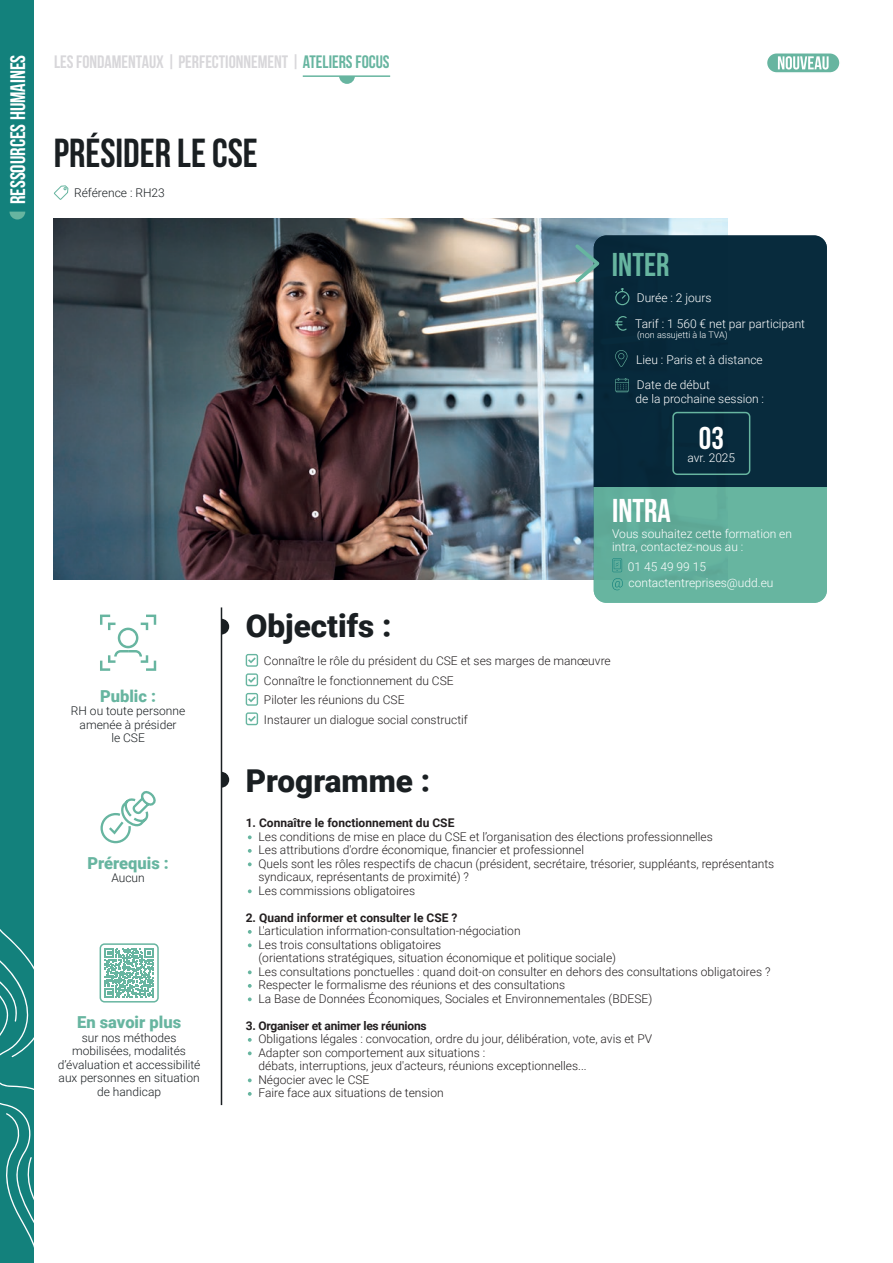
<style>
.page{position:relative;width:893px;height:1263px;background:#fff}
.page>*{position:absolute;margin:0;border:0;box-sizing:border-box;transform-origin:0 0}
.t1{font:40.5px "Bebas Neue";color:#1a1f22}
.t2{font:33px "Bebas Neue";color:#67b5a0}
.t3{font:33px "Bebas Neue";color:#fff}
.t4{font:900 31.5px "Roboto";color:#1a1f22}
.t5{font:31.5px "Bebas Neue";color:#fff}
.t6{font:21px "Bebas Neue";color:#fff}
.t7{font:18px "Bebas Neue";color:#d8d7da}
.t8{font:900 16.5px "Roboto";color:#67b5a0}
.t9{font:300 12px/13.5px "Roboto";color:#231f20}
.t10{font:300 12px/25.5px "Roboto";color:#fff}
.t11{font:300 12px/13.5px "Roboto";color:#1a1f22;text-align:center}
.t12{font:700 12px "Roboto";color:#231f20}
.t13{font:700 12px "Roboto";letter-spacing:-.02em;color:#231f20}
.t14{font:300 9px "Roboto";color:#fff}
.s1{color:#67b5a0}
</style>
<div class="page">
<div style="left:0;top:0;width:34px;height:1263px;background:#13817c"></div>
<svg style="left:0;top:929px;width:34px;height:319px"></svg>
<svg style="left:10px;top:212px;width:15px;height:7px"></svg>
<div style="left:766px;top:53px;width:74px;height:20px;background:#67b5a0;border-radius:10px"></div>
<div style="left:766px;top:52px;width:75px;height:22px;border:2px solid #fff;border-radius:10px"></div>
<svg style="left:778px;top:56px;width:51px;height:14px"></svg>
<img style="left:54px;top:219px;width:674px;height:361px">
<svg style="left:54px;top:185px;width:15px;height:15px"></svg>
<svg style="left:100px;top:791px;width:56px;height:53px"></svg>
<svg style="left:100px;top:615px;width:56px;height:56px"></svg>
<svg style="left:246px;top:654px;width:12px;height:13px"></svg>
<svg style="left:246px;top:673px;width:12px;height:13px"></svg>
<svg style="left:246px;top:693px;width:12px;height:13px"></svg>
<svg style="left:246px;top:712px;width:12px;height:13px"></svg>
<hr style="left:221px;top:607px;width:1px;height:498px;background:#1a1f22">
<svg style="left:222px;top:619px;width:7px;height:15px"></svg>
<svg style="left:222px;top:772px;width:7px;height:16px"></svg>
<svg style="left:248px;top:835px;width:4px;height:4px"></svg>
<svg style="left:248px;top:849px;width:4px;height:4px"></svg>
<svg style="left:248px;top:862px;width:4px;height:4px"></svg>
<svg style="left:248px;top:889px;width:4px;height:4px"></svg>
<svg style="left:248px;top:930px;width:4px;height:4px"></svg>
<svg style="left:248px;top:943px;width:4px;height:4px"></svg>
<svg style="left:248px;top:970px;width:4px;height:4px"></svg>
<svg style="left:248px;top:984px;width:4px;height:4px"></svg>
<svg style="left:248px;top:997px;width:4px;height:4px"></svg>
<svg style="left:248px;top:1038px;width:4px;height:4px"></svg>
<svg style="left:248px;top:1051px;width:4px;height:4px"></svg>
<svg style="left:248px;top:1078px;width:4px;height:4px"></svg>
<svg style="left:248px;top:1092px;width:4px;height:4px"></svg>
<div style="left:594px;top:235px;width:233px;height:252px;background:#072a3c"></div>
<div style="left:615px;top:291px;width:14px;height:14px;border:1px solid #67b5a0;border-radius:50%"></div>
<svg style="left:614px;top:288px;width:13px;height:12px"></svg>
<svg style="left:616px;top:315px;width:12px;height:16px"></svg>
<svg style="left:615px;top:350px;width:12px;height:17px"></svg>
<svg style="left:615px;top:378px;width:14px;height:14px"></svg>
<svg style="left:572px;top:241px;width:31px;height:45px"></svg>
<svg style="left:594px;top:487px;width:233px;height:116px;background:#64b19d"></svg>
<div style="left:672px;top:412px;width:78px;height:63px;border:2px solid #67b5a0;border-radius:4px"></div>
<svg style="left:99px;top:943px;width:60px;height:60px;fill:#67b5a0"></svg>
<hr style="left:303px;top:75px;width:87px;height:2px;background:#67b5a0">
<svg style="left:339px;top:77px;width:16px;height:7px"></svg>
<h3 class="t6" style="left:7px;top:204px;width:151px;rotate:-90deg">RESSOURCES HUMAINES</h3>
<h3 class="t7" style="left:54px;top:52px;width:337px">LES FONDAMENTAUX | PERFECTIONNEMENT | <span class="s1">ATELIERS FOCUS</span></h3>
<h1 class="t1" style="left:54px;top:131px;width:205px">PRÉSIDER LE CSE</h1>
<p class="t11" style="left:74px;top:185px;width:92px">Référence : RH23</p>
<h3 class="t8" style="left:100px;top:684px;width:58px">Public :</h3>
<p class="t11" style="left:71px;top:704px;width:116px">RH ou toute personne amenée à présider<br>le CSE</p>
<h3 class="t8" style="left:87px;top:851px;width:83px">Prérequis :</h3>
<p class="t11" style="left:111px;top:871px;width:35px">Aucun</p>
<h3 class="t8" style="left:77px;top:1010px;width:105px">En savoir plus</h3>
<p class="t11" style="left:58px;top:1030px;width:144px">sur nos méthodes mobilisées, modalités d’évaluation et accessibilité aux personnes en situation de handicap</p>
<h2 class="t2" style="left:612px;top:246px;width:59px">INTER</h2>
<p class="t10" style="left:635px;top:285px;width:171px">Durée : 2 jours<br>Tarif : 1 560 € net par participant</p>
<p class="t14" style="left:637px;top:329px;width:92px">(non assujetti à la TVA)</p>
<p class="t10" style="left:636px;top:346px;width:128px">Lieu : Paris et à distance<br>Date de début</p>
<p class="t10" style="left:636px;top:385px;width:130px">de la prochaine session :</p>
<h3 class="t5" style="left:699px;top:420px;width:26px">03</h3>
<p class="t10" style="left:687px;top:445px;width:49px">avr. 2025</p>
<h2 class="t3" style="left:612px;top:493px;width:60px">INTRA</h2>
<p class="t10" style="left:612px;top:526px;width:181px;line-height:13.5px">Vous souhaitez cette formation en intra, contactez-nous au :</p>
<p class="t10" style="left:628px;top:558px;width:147px;line-height:16.5px">01 45 49 99 15 contactentreprises@udd.eu</p>
<h3 class="t4" style="left:246px;top:604px;width:147px">Objectifs :</h3>
<p class="t9" style="left:264px;top:651px;width:348px;line-height:19.5px">Connaître le rôle du président du CSE et ses marges de manœuvre Connaître le fonctionnement du CSE<br>Piloter les réunions du CSE<br>Instaurer un dialogue social constructif</p>
<h3 class="t4" style="left:246px;top:758px;width:186px">Programme :</h3>
<p class="t12" style="left:246px;top:814px;width:210px">1. Connaître le fonctionnement du CSE</p>
<p class="t9" style="left:258px;top:829px;width:517px">Les conditions de mise en place du CSE et l’organisation des élections professionnelles<br>Les attributions d'ordre économique, financier et professionnel<br>Quels sont les rôles respectifs de chacun (président, secrétaire, trésorier, suppléants, représentants syndicaux, représentants de proximité) ?<br>Les commissions obligatoires</p>
<p class="t12" style="left:246px;top:909px;width:213px">2. Quand informer et consulter le CSE ?</p>
<p class="t9" style="left:258px;top:924px;width:513px">L'articulation information-consultation-négociation<br>Les trois consultations obligatoires<br>(orientations stratégiques, situation économique et politique sociale)<br>Les consultations ponctuelles : quand doit-on consulter en dehors des consultations obligatoires ?<br>Respecter le formalisme des réunions et des consultations<br>La Base de Données Économiques, Sociales et Environnementales (BDESE)</p>
<p class="t13" style="left:246px;top:1017px;width:182px">3. Organiser et animer les réunions</p>
<p class="t9" style="left:258px;top:1032px;width:395px">Obligations légales : convocation, ordre du jour, délibération, vote, avis et PV Adapter son comportement aux situations :<br>débats, interruptions, jeux d'acteurs, réunions exceptionnelles...<br>Négocier avec le CSE<br>Faire face aux situations de tension</p>
</div>
